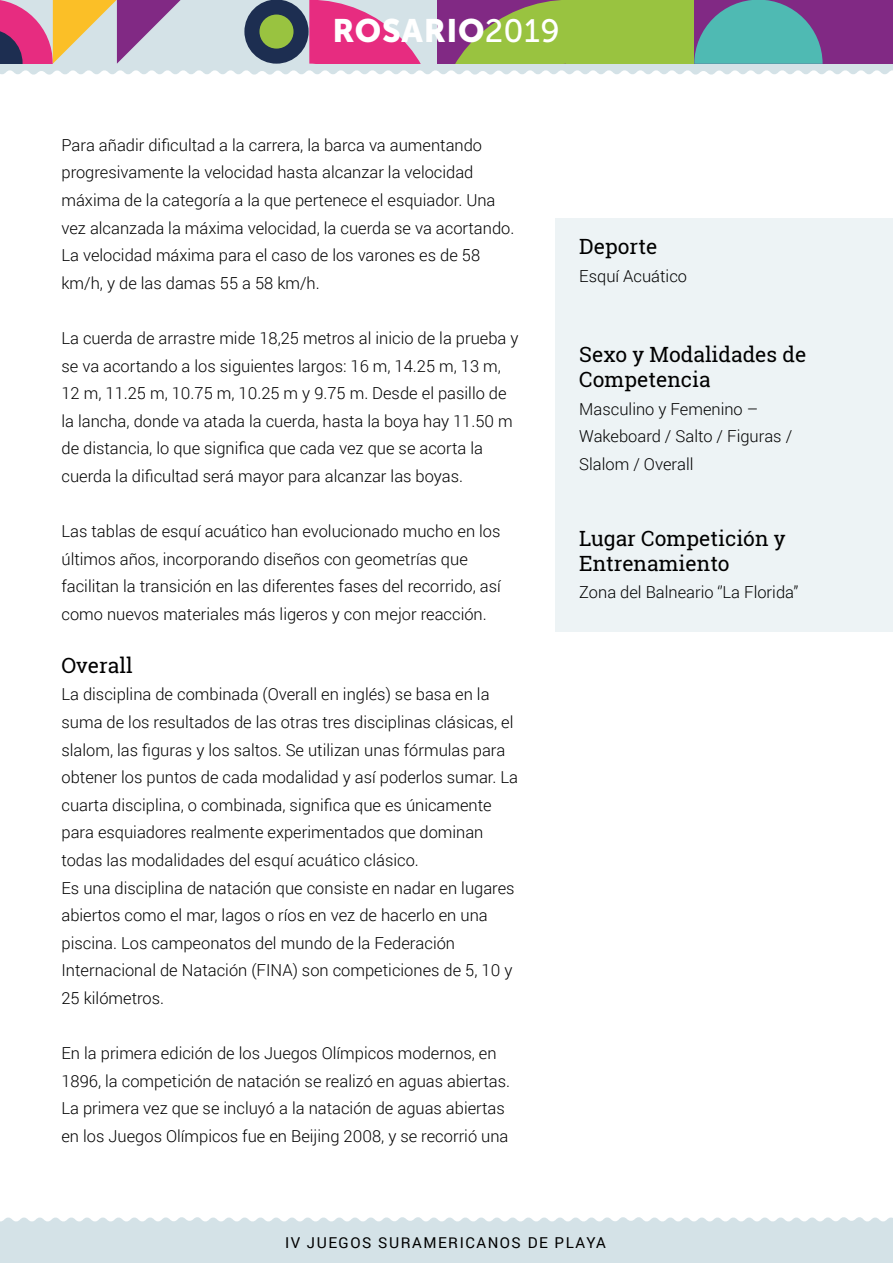
<style>
.page{position:relative;width:893px;height:1263px;background:#fff}
.page>*{position:absolute;margin:0;border:0;box-sizing:border-box;transform-origin:0 0}
.t1{font:32.25px "Museo Sans 900";letter-spacing:.02em;color:#fff}
.t2{font:21px/25.2px "Roboto Slab";color:#000}
.t3{font:300 16.5px/27.6px "Roboto";color:#000}
.t4{font:15px "Roboto";letter-spacing:.1em;color:#000}
.s1{font-family:"Museo Sans 500"}
</style>
<div class="page">
<svg style="left:0;top:0;width:893px;height:75px;background:#d7e1e5"></svg>
<div style="left:0;top:1217px;width:893px;height:46px;background:#d4e2e7"></div>
<div style="left:244px;top:0;width:65px;height:63px;background:#1d2e51;border-radius:50%"></div>
<div style="left:259px;top:15px;width:35px;height:34px;background:#99c340;border-radius:50%"></div>
<svg style="left:0;top:0;width:181px;height:63px;background:#c7939b"></svg>
<div style="left:558px;top:0;width:136px;height:63px;background:#99c340"></div>
<div style="left:694px;top:0;width:199px;height:63px;background:#812984"></div>
<svg style="left:309px;top:0;width:252px;height:63px;background:#b87983"></svg>
<svg style="left:694px;top:0;width:129px;height:63px"></svg>
<div style="left:555px;top:218px;width:338px;height:413px;background:#edf3f5"></div>
<h1 class="t1" style="left:332px;top:12px;width:229px">ROSARIO<span class="s1">2019</span></h1>
<p class="t3" style="left:61px;top:130px;width:454px">Para añadir dificultad a la carrera, la barca va aumentando progresivamente la velocidad hasta alcanzar la velocidad máxima de la categoría a la que pertenece el esquiador. Una vez alcanzada la máxima velocidad, la cuerda se va acortando.<br>La velocidad máxima para el caso de los varones es de 58 km/h, y de las damas 55 a 58 km/h.</p>
<p class="t3" style="left:61px;top:324px;width:459px">La cuerda de arrastre mide 18,25 metros al inicio de la prueba y se va acortando a los siguientes largos: 16 m, 14.25 m, 13 m, 12 m, 11.25 m, 10.75 m, 10.25 m y 9.75 m. Desde el pasillo de la lancha, donde va atada la cuerda, hasta la boya hay 11.50 m de distancia, lo que significa que cada vez que se acorta la cuerda la dificultad será mayor para alcanzar las boyas.</p>
<p class="t3" style="left:61px;top:517px;width:441px">Las tablas de esquí acuático han evolucionado mucho en los últimos años, incorporando diseños con geometrías que facilitan la transición en las diferentes fases del recorrido, así como nuevos materiales más ligeros y con mejor reacción.</p>
<p class="t2" style="left:61px;top:652px;width:73px">Overall</p>
<p class="t3" style="left:61px;top:680px;width:458px">La disciplina de combinada (Overall en inglés) se basa en la suma de los resultados de las otras tres disciplinas clásicas, el slalom, las figuras y los saltos. Se utilizan unas fórmulas para obtener los puntos de cada modalidad y así poderlos sumar. La cuarta disciplina, o combinada, significa que es únicamente para esquiadores realmente experimentados que dominan todas las modalidades del esquí acuático clásico.<br>Es una disciplina de natación que consiste en nadar en lugares abiertos como el mar, lagos o ríos en vez de hacerlo en una piscina. Los campeonatos del mundo de la Federación Internacional de Natación (FINA) son competiciones de 5, 10 y 25 kilómetros.</p>
<p class="t3" style="left:61px;top:1039px;width:450px">En la primera edición de los Juegos Olímpicos modernos, en 1896, la competición de natación se realizó en aguas abiertas.<br>La primera vez que se incluyó a la natación de aguas abiertas en los Juegos Olímpicos fue en Beijing 2008, y se recorrió una</p>
<p class="t2" style="left:579px;top:234px;width:80px">Deporte</p>
<p class="t3" style="left:579px;top:261px;width:109px">Esquí Acuático</p>
<p class="t2" style="left:579px;top:342px;width:229px">Sexo y Modalidades de<br>Competencia</p>
<p class="t3" style="left:579px;top:395px;width:214px">Masculino y Femenino –<br>Wakeboard / Salto / Figuras /<br>Slalom / Overall</p>
<p class="t2" style="left:579px;top:525px;width:208px">Lugar Competición y<br>Entrenamiento</p>
<p class="t3" style="left:579px;top:578px;width:221px">Zona del Balneario ‘’La Florida’’</p>
<p class="t4" style="left:285px;top:1232px;width:322px">IV JUEGOS SURAMERICANOS DE PLAYA</p>
</div>
